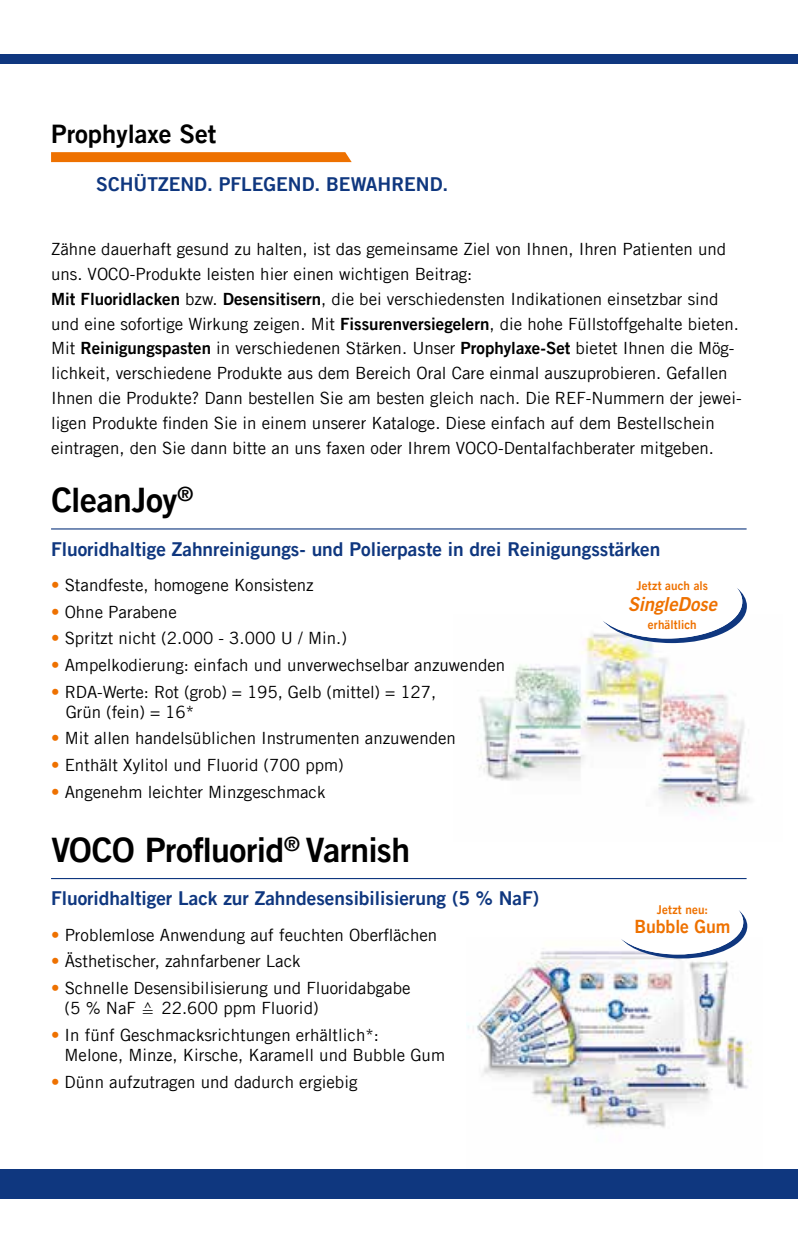
<style>
.page{position:relative;width:798px;height:1244px;background:#fff}
.page>*{position:absolute;margin:0;border:0;box-sizing:border-box;transform-origin:0 0}
.t1{font:33.75px "Trade Gothic LT Com Bd 2";letter-spacing:-.015em;color:#000}
.t2{font:25.43px "Trade Gothic LT Com Bd 2";color:#000}
.t3{font:19.35px "Trade Gothic LT Com Bd 2 Obl";letter-spacing:-.005em;color:#ee7100;scale:.96 1}
.t4{font:19.12px "Trade Gothic LT Com Bd 2";color:#0f377f}
.t5{font:18.22px "Trade Gothic LT Com Bd 2";color:#ee7100;scale:.96 1}
.t6{font:16.88px/24.8px "Trade Gothic LT Com";color:#000}
.t7{font:12.15px "Trade Gothic LT Com Bd 2";letter-spacing:.01em;color:#ee7100;scale:.96 1}
.s1{font-family:"Trade Gothic LT Com Bd 2"}
.s2{color:#ee7100}
.s3{font-family:"Lucida Sans Unicode"}
</style>
<div class="page">
<img style="left:466px;top:951px;width:286px;height:177px">
<svg style="left:51px;top:152px;width:300px;height:10px;background:#ee7406"></svg>
<div style="left:0;top:54px;width:797px;height:10px;background:#0f377f"></div>
<div style="left:0;top:1169px;width:797px;height:29px;background:#0f377f"></div>
<hr style="left:51px;top:878px;width:695px;height:1px;background:#0f377f">
<img style="left:479px;top:633px;width:272px;height:181px">
<hr style="left:51px;top:528px;width:695px;height:1px;background:#0f377f">
<svg style="left:596px;top:588px;width:150px;height:55px"></svg>
<svg style="left:615px;top:910px;width:132px;height:48px"></svg>
<h2 class="t2" style="left:51px;top:118px;width:167px">Prophylaxe Set</h2>
<p class="t4" style="left:96px;top:172px;width:353px">SCHÜTZEND. PFLEGEND. BEWAHREND.</p>
<p class="t6" style="left:51px;top:237px;width:691px">Zähne dauerhaft gesund zu halten, ist das gemeinsame Ziel von Ihnen, Ihren Patienten und uns. VOCO-Produkte leisten hier einen wichtigen Beitrag:<br><span class="s1">Mit Fluoridlacken</span> bzw. <span class="s1">Desensitisern</span>, die bei verschiedensten Indikationen einsetzbar sind und eine sofortige Wirkung zeigen. Mit <span class="s1">Fissurenversiegelern</span>, die hohe Füllstoffgehalte bieten.<br>Mit <span class="s1">Reinigungspasten</span> in verschiedenen Stärken. Unser <span class="s1">Prophylaxe-Set</span> bietet Ihnen die Mög&shy;lichkeit, verschiedene Produkte aus dem Bereich Oral Care einmal auszuprobieren. Gefallen Ihnen die Produkte? Dann bestellen Sie am besten gleich nach. Die REF-Nummern der jewei&shy;ligen Produkte finden Sie in einem unserer Kataloge. Diese einfach auf dem Bestellschein eintragen, den Sie dann bitte an uns faxen oder Ihrem VOCO-Dentalfachberater mitgeben.</p>
<h1 class="t1" style="left:51px;top:479px;width:143px">CleanJoy<sup>®</sup></h1>
<p class="t4" style="left:51px;top:537px;width:610px">Fluoridhaltige Zahnreinigungs- und Polierpaste in drei Reinigungsstärken</p>
<p class="t7" style="left:636px;top:578px;width:76px">Jetzt auch als</p>
<p class="t3" style="left:627px;top:592px;width:94px">SingleDose</p>
<p class="t7" style="left:647px;top:617px;width:52px">erhältlich</p>
<p class="t6" style="left:51px;top:572px;width:264px"><span class="s2">•</span> Standfeste, homogene Konsistenz</p>
<p class="t6" style="left:51px;top:599px;width:127px"><span class="s2">•</span> Ohne Parabene</p>
<p class="t6" style="left:51px;top:626px;width:297px"><span class="s2">•</span> Spritzt nicht (2.000 - 3.000 U / Min.)</p>
<p class="t6" style="left:51px;top:652px;width:455px"><span class="s2">•</span> Ampelkodierung: einfach und unverwechselbar anzuwenden</p>
<p class="t6" style="left:66px;top:681px;width:372px;line-height:20.2px;text-indent:-15px"><span class="s2">•</span> RDA-Werte: Rot (grob) = 195, Gelb (mittel) = 127,<br>Grün (fein) = 16*</p>
<p class="t6" style="left:51px;top:726px;width:406px"><span class="s2">•</span> Mit allen handelsüblichen Instrumenten anzuwenden</p>
<p class="t6" style="left:51px;top:752px;width:294px"><span class="s2">•</span> Enthält Xylitol und Fluorid (700 ppm)</p>
<p class="t6" style="left:51px;top:779px;width:276px"><span class="s2">•</span> Angenehm leichter Minzgeschmack</p>
<h1 class="t1" style="left:51px;top:829px;width:360px">VOCO Profluorid<sup>®</sup> Varnish</h1>
<p class="t4" style="left:51px;top:886px;width:489px">Fluoridhaltiger Lack zur Zahndesensibilisierung (5 % NaF)</p>
<p class="t6" style="left:51px;top:922px;width:387px"><span class="s2">•</span> Problemlose Anwendung auf feuchten Oberflächen</p>
<p class="t6" style="left:51px;top:948px;width:251px"><span class="s2">•</span> Ästhetischer, zahnfarbener Lack</p>
<p class="t6" style="left:65px;top:977px;width:347px;line-height:20.2px;text-indent:-14px"><span class="s2">•</span> Schnelle Desensibilisierung und Fluoridabgabe (5 % NaF <span class="s3">≙</span> 22.600 ppm Fluorid)</p>
<p class="t6" style="left:65px;top:1024px;width:382px;line-height:20.2px;text-indent:-14px"><span class="s2">•</span> In fünf Geschmacksrichtungen erhältlich*:<br>Melone, Minze, Kirsche, Karamell und Bubble Gum</p>
<p class="t6" style="left:51px;top:1069px;width:308px"><span class="s2">•</span> Dünn aufzutragen und dadurch ergiebig</p>
<p class="t7" style="left:656px;top:902px;width:55px">Jetzt neu:</p>
<p class="t5" style="left:634px;top:915px;width:101px">Bubble Gum</p>
</div>
